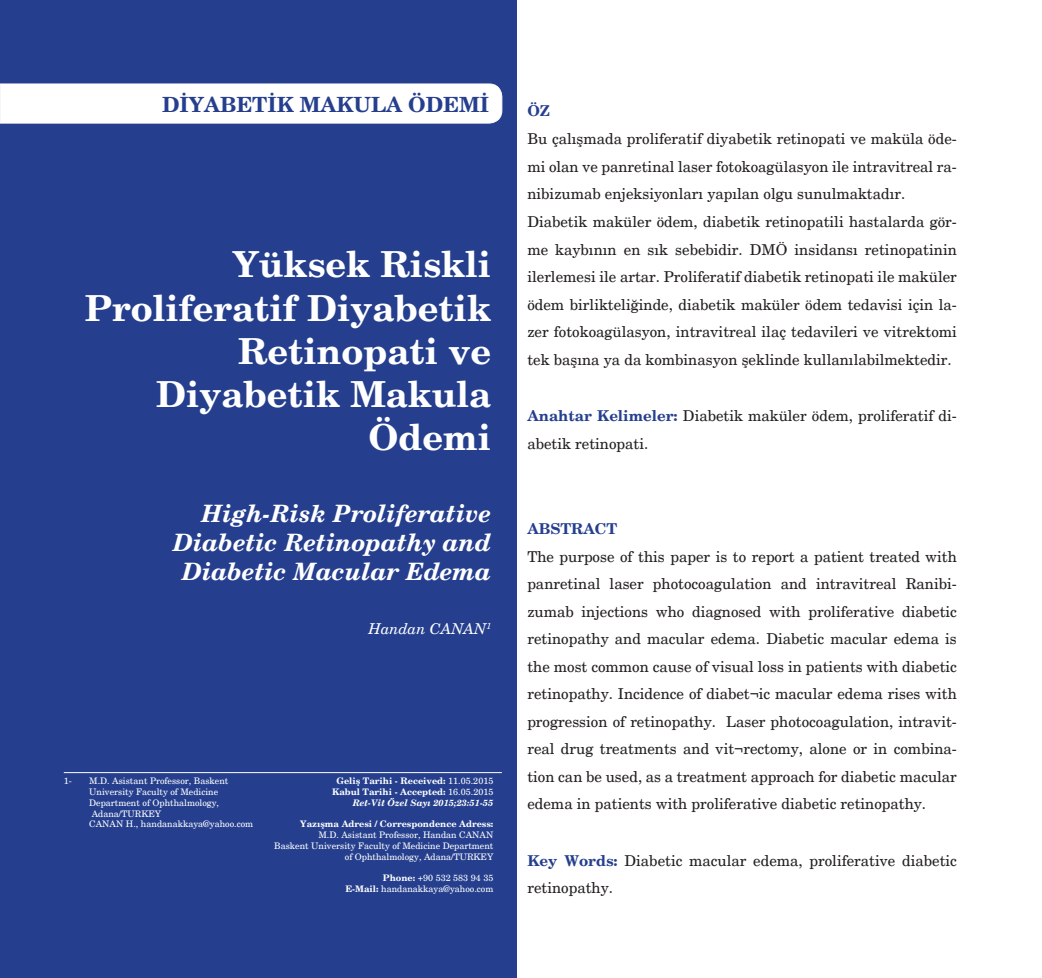
<style>
.page{position:relative;width:1042px;height:978px;background:#fff}
.page>*{position:absolute;margin:0;border:0;box-sizing:border-box;transform-origin:0 0}
.t1{font:700 36px/43.2px "New Century Schlbk";color:#fff;text-align:right}
.t2{font:italic 700 24px/28.8px "New Century Schlbk";color:#fff;text-align:right}
.t3{font:700 21px "New Century Schlbk";color:#253f8e}
.t4{font:15px/27.6px "New Century Schlbk";color:#231f20}
.t5{font:italic 15px "New Century Schlbk";color:#fff}
.t6{font:9px/10.8px "New Century Schlbk";color:#fff;text-align:right}
.t7{font:700 9px/10.8px "New Century Schlbk";color:#fff;text-align:right}
.s1{font-weight:400}
.s2{font-style:italic}
.s3{font-weight:700}
.s4{font-weight:700;color:#253f8e}
</style>
<div class="page">
<div style="left:0;top:0;width:517px;height:978px;background:#253f8e"></div>
<div style="left:0;top:83px;width:502px;height:41px;background:#fff"></div>
<hr style="left:64px;top:772px;width:438px;height:1px;background:#fff">
<p class="t3" style="left:162px;top:91px;width:328px">DİYABETİK MAKULA ÖDEMİ</p>
<p class="t1" style="left:85px;top:244px;width:408px">Yüksek Riskli<br>Proliferatif Diyabetik<br>Retinopati ve<br>Diyabetik Makula<br>Ödemi</p>
<p class="t2" style="left:173px;top:500px;width:319px">High-Risk Proliferative<br>Diabetic Retinopathy and<br>Diabetic Macular Edema</p>
<p class="t5" style="left:368px;top:619px;width:124px">Handan CANAN<sup>1</sup></p>
<p class="t6" style="left:64px;top:776px;width:10px">1-</p>
<p class="t6" style="left:89px;top:776px;width:165px;text-align:left">M.D. Asistant Professor, Baskent<br>University Faculty of Medicine<br>Department of Ophthalmology,<br>Adana/TURKEY<br>CANAN H., handanakkaya@yahoo.com</p>
<p class="t7" style="left:332px;top:776px;width:163px">Geliş Tarihi - Received: <span class="s1">11.05.2015<br></span>Kabul Tarihi - Accepted: <span class="s1">16.05.2015<br></span><span class="s2">Ret-Vit Özel Sayı 2015;23:51-55</span></p>
<p class="t6" style="left:274px;top:819px;width:221px"><span class="s3">Yazışma Adresi / Correspondence Adress:<br></span>M.D. Asistant Professor, Handan CANAN<br>Baskent University Faculty of Medicine Department of Ophthalmology, Adana/TURKEY</p>
<p class="t6" style="left:345px;top:873px;width:149px"><span class="s3">Phone:</span> +90 532 583 94 35<br><span class="s3">E-Mail:</span> handanakkaya@yahoo.com</p>
<p class="t4" style="left:527px;top:97px;width:431px"><span class="s4">ÖZ<br></span>Bu çalışmada proliferatif diyabetik retinopati ve maküla öde&shy;mi olan ve panretinal laser fotokoagülasyon ile intravitreal ra&shy;nibizumab enjeksiyonları yapılan olgu sunulmaktadır.<br>Diabetik maküler ödem, diabetik retinopatili hastalarda gör&shy;me kaybının en sık sebebidir. DMÖ insidansı retinopatinin ilerlemesi ile artar. Proliferatif diabetik retinopati ile maküler ödem birlikteliğinde, diabetik maküler ödem tedavisi için la&shy;zer fotokoagülasyon, intravitreal ilaç tedavileri ve vitrektomi tek başına ya da kombinasyon şeklinde kullanılabilmektedir.</p>
<p class="t4" style="left:527px;top:402px;width:431px"><span class="s4">Anahtar Kelimeler:</span> Diabetik maküler ödem, proliferatif di&shy;abetik retinopati.</p>
<p class="t4" style="left:527px;top:515px;width:431px"><span class="s4">ABSTRACT<br></span>The purpose of this paper is to report a patient treated with panretinal laser photocoagulation and intravitreal Ranibi&shy;zumab injections who diagnosed with proliferative diabetic retinopathy and macular edema. Diabetic macular edema is the most common cause of visual loss in patients with diabetic retinopathy. Incidence of diabet¬ic macular edema rises with progression of retinopathy. Laser photocoagulation, intravit&shy;real drug treatments and vit¬rectomy, alone or in combina&shy;tion can be used, as a treatment approach for diabetic macular edema in patients with proliferative diabetic retinopathy.</p>
<p class="t4" style="left:527px;top:847px;width:431px"><span class="s4">Key Words:</span> Diabetic macular edema, proliferative diabetic retinopathy.</p>
</div>
